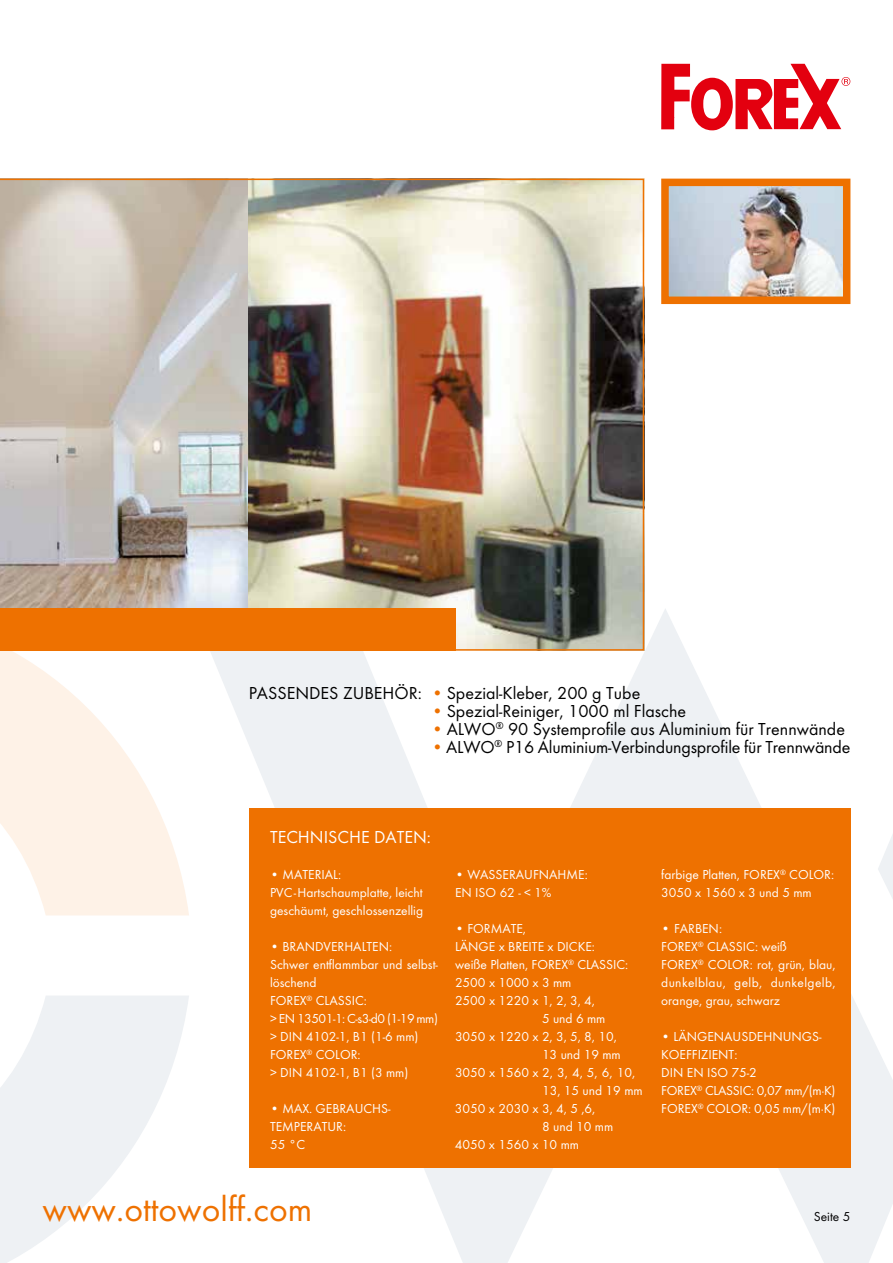
<style>
.page{position:relative;width:893px;height:1263px;background:#fff}
.page>*{position:absolute;margin:0;border:0;box-sizing:border-box;transform-origin:0 0}
.t1{font:36px "Function";color:#ee7100}
.t2{font:18px "Function";color:#000}
.t3{font:18px "Function";color:#fff}
.t4{font:13.5px/18px "Function";color:#fff}
.t5{font:13.5px "Function";color:#000}
.s1{color:#ee7100}
</style>
<div class="page">
<img style="left:0;top:179px;width:644px;height:429px">
<svg style="left:0;top:651px;width:189px;height:264px;fill:#fef2e7"></svg>
<svg style="left:0;top:996px;width:189px;height:267px;fill:#eef1f4"></svg>
<svg style="left:210px;top:608px;width:683px;height:655px"></svg>
<img style="left:670px;top:188px;width:171px;height:107px">
<div style="left:661px;top:179px;width:189px;height:125px;border:8px solid #ee7100"></div>
<div style="left:0;top:608px;width:455px;height:43px;background:#ee7100"></div>
<svg style="left:661px;top:64px;width:189px;height:66px"></svg>
<div style="left:249px;top:808px;width:601px;height:359px;background:#ee7100"></div>
<h2 class="t2" style="left:249px;top:683px;width:393px">PASSENDES ZUBEHÖR: <span class="s1">•</span> Spezial-Kleber, 200 g Tube</h2>
<h2 class="t2" style="left:432px;top:701px;width:256px"><span class="s1">•</span> Spezial-Reiniger, 1000 ml Flasche</h2>
<h2 class="t2" style="left:432px;top:719px;width:415px"><span class="s1">•</span> ALWO<sup>®</sup> 90 Systemprofile aus Aluminium für Trennwände</h2>
<h2 class="t2" style="left:432px;top:737px;width:420px"><span class="s1">•</span> ALWO<sup>®</sup> P16 Aluminium-Verbindungsprofile für Trennwände</h2>
<h2 class="t3" style="left:270px;top:827px;width:51px">Technisc</h2>
<h2 class="t3" style="left:349px;top:827px;width:83px">he Daten :</h2>
<p class="t4" style="left:270px;top:866px;width:39px">• Materi</p>
<p class="t4" style="left:270px;top:866px;width:155px;text-indent:55px">al:<br>PVC-Hartschaumplatte, leicht geschäumt, geschlossenzellig</p>
<p class="t4" style="left:270px;top:938px;width:44px">•Brandver</p>
<p class="t4" style="left:270px;top:938px;width:169px;text-indent:74px">halten :<br>Schwer entflammbar und selbst&shy;löschend<br>FOREX<sup>®</sup> CLASSIC:<br>&gt; EN 13501-1: C-s3-d0 (1-19 mm) &gt; DIN 4102-1, B1 (1-6 mm)<br>FOREX<sup>®</sup> COLOR:<br>&gt; DIN 4102-1, B1 (3 mm)</p>
<p class="t4" style="left:270px;top:1100px;width:50px">• Max. Gebr</p>
<p class="t4" style="left:346px;top:1100px;width:46px">auchs-</p>
<p class="t4" style="left:270px;top:1118px;width:78px">temperatur:<br>55 °C</p>
<p class="t4" style="left:455px;top:866px;width:134px;text-indent:94px">ahme:<br>EN ISO 62 - &lt; 1%</p>
<p class="t4" style="left:455px;top:920px;width:118px">•Formate,<br>LÄNGE x BREITE x Dicke</p>
<p class="t4" style="left:455px;top:866px;width:42px">• Wasser</p>
<p class="t4" style="left:516px;top:866px;width:17px">aufn</p>
<p class="t4" style="left:592px;top:938px;width:5px">:</p>
<p class="t4" style="left:455px;top:956px;width:175px">weiße Platten, FOREX<sup>®</sup> CLASSIC:</p>
<p class="t4" style="left:455px;top:974px;width:118px">2500 x 1000 x 3 mm</p>
<p class="t4" style="left:455px;top:992px;width:141px">2500 x 1220 x 1, 2, 3, 4,</p>
<p class="t4" style="left:542px;top:1010px;width:65px">5 und 6 mm</p>
<p class="t4" style="left:455px;top:1028px;width:163px">3050 x 1220 x 2, 3, 5, 8, 10,</p>
<p class="t4" style="left:542px;top:1046px;width:80px">13 und 19 mm</p>
<p class="t4" style="left:455px;top:1064px;width:182px">3050 x 1560 x 2, 3, 4, 5, 6, 10,</p>
<p class="t4" style="left:542px;top:1082px;width:102px">13, 15 und 19 mm</p>
<p class="t4" style="left:455px;top:1100px;width:142px">3050 x 2030 x 3, 4, 5 ,6,</p>
<p class="t4" style="left:542px;top:1118px;width:73px">8 und 10 mm</p>
<p class="t4" style="left:455px;top:1136px;width:126px">4050 x 1560 x 10 mm</p>
<h1 class="t1" style="left:43px;top:1188px;width:271px">www.ottowolff.com</h1>
<p class="t4" style="left:661px;top:866px;width:174px">farbige Platten, FOREX<sup>®</sup> COLOR:<br>3050 x 1560 x 3 und 5 mm</p>
<p class="t4" style="left:661px;top:920px;width:36px">• Farben</p>
<p class="t4" style="left:661px;top:920px;width:176px;text-indent:58px">:<br>FOREX<sup>®</sup> CLASSIC: weiß<br>FOREX<sup>®</sup> COLOR: rot, grün, blau, dunkelblau, gelb, dunkelgelb, orange, grau, schwarz</p>
<p class="t4" style="left:661px;top:1028px;width:17px">• Län</p>
<p class="t4" style="left:697px;top:1028px;width:44px">genausde</p>
<p class="t4" style="left:763px;top:1028px;width:19px">hnun</p>
<p class="t4" style="left:802px;top:1028px;width:21px">gs-</p>
<p class="t4" style="left:661px;top:1046px;width:8px">koeffi</p>
<p class="t4" style="left:701px;top:1046px;width:15px">zient</p>
<p class="t4" style="left:661px;top:1046px;width:176px;text-indent:73px">:<br>DIN EN ISO 75-2<br>FOREX<sup>®</sup> CLASSIC: 0,07 mm/(m·K)<br>FOREX<sup>®</sup> COLOR: 0,05 mm/(m·K)</p>
<p class="t5" style="left:814px;top:1209px;width:38px">Seite 5</p>
</div>
